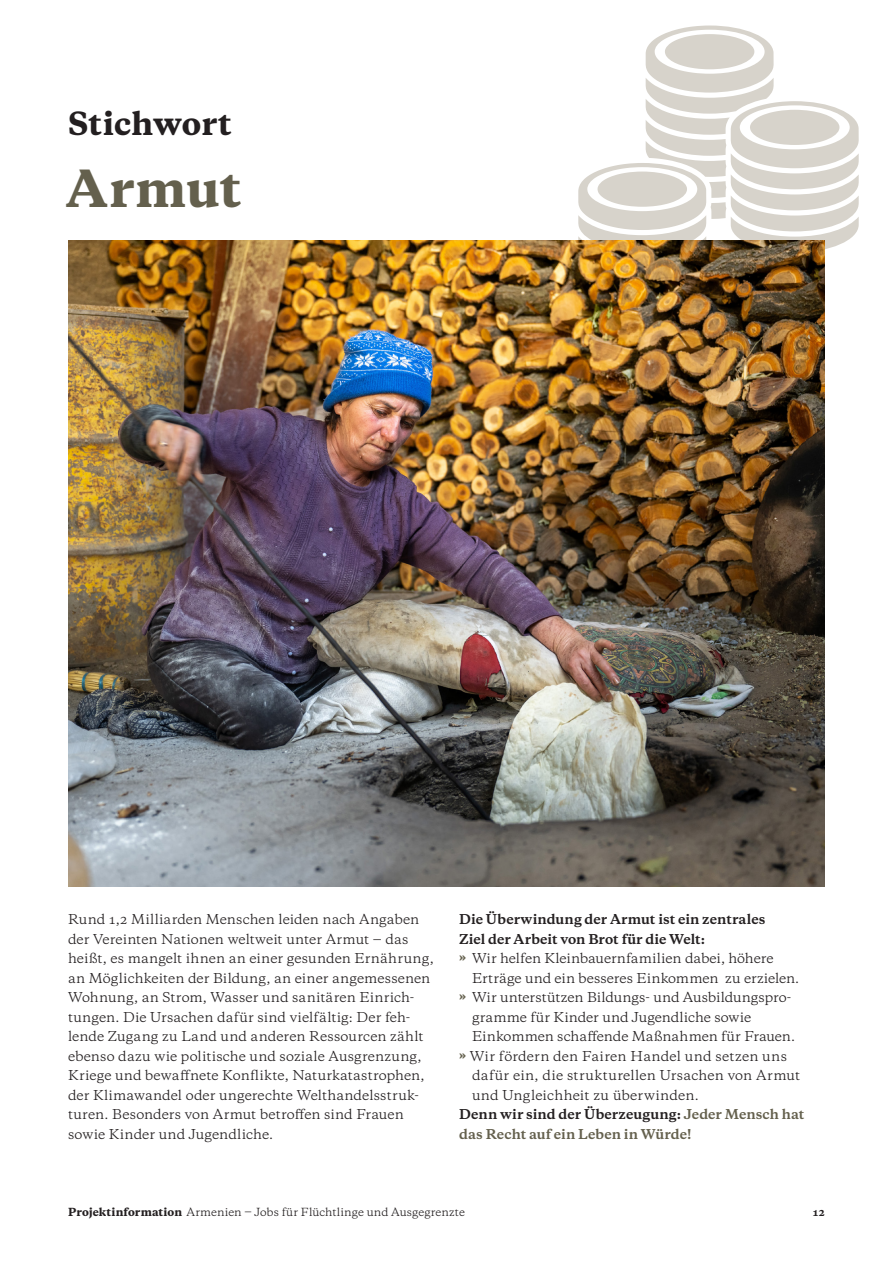
<style>
.page{position:relative;width:893px;height:1263px;background:#fff}
.page>*{position:absolute;margin:0;border:0;box-sizing:border-box;transform-origin:0 0}
.t1{font:800 48px "Galaxie Copernicus";letter-spacing:.005em;color:#64604d}
.t2{font:800 30px "Galaxie Copernicus";letter-spacing:.005em;color:#231f20}
.Projektinfo_Fließtext_8_5pt_ZAB_13_pt{font:12.75px/19.5px "Galaxie Copernicus";letter-spacing:.005em;color:#231f20}
.Projektinfo_Fließtext_8_5pt_ZAB_13_pt-2{font:700 12.75px "Galaxie Copernicus";color:#231f20}
.Projektinfo_Fließtext_8_5pt_ZAB_13_pt-3{font:700 12.75px/19.5px "Galaxie Copernicus";letter-spacing:.005em;color:#64604d}
.t3{font:10.5px "Galaxie Copernicus";letter-spacing:.01em;color:#231f20}
.t4{font:700 10.5px "Galaxie Copernicus";color:#231f20}
.s1{font-weight:800;color:#64604d}
.s2{color:#231f20}
.s3{font-weight:800}
</style>
<div class="page">
<svg style="left:578px;top:26px;width:281px;height:223px"></svg>
<img style="left:68px;top:241px;width:757px;height:646px">
<h2 class="t2" style="left:68px;top:104px;width:165px">Stichwort</h2>
<p class="t1" style="left:66px;top:157px;width:177px">Armut</p>
<p class="Projektinfo_Fließtext_8_5pt_ZAB_13_pt" style="left:68px;top:909px;width:367px">Rund 1,2 Milliarden Menschen leiden nach Angaben der Vereinten Nationen weltweit unter Armut ‒ das heißt, es mangelt ihnen an einer gesunden Ernährung, an Möglichkeiten der Bildung, an einer angemessenen Wohnung, an Strom, Wasser und sanitären Einrich&shy;tungen. Die Ursachen dafür sind vielfältig: Der feh&shy;lende Zugang zu Land und anderen Ressourcen zählt ebenso dazu wie politische und soziale Ausgrenzung, Kriege und bewaffnete Konflikte, Naturkatastrophen, der Klimawandel oder ungerechte Welthandelsstruk&shy;turen. Besonders von Armut betroffen sind Frauen sowie Kinder und Jugendliche.</p>
<p class="Projektinfo_Fließtext_8_5pt_ZAB_13_pt-2" style="left:459px;top:911px;width:308px">Die Überwindung der Armut ist ein zentrales</p>
<p class="Projektinfo_Fließtext_8_5pt_ZAB_13_pt-2" style="left:459px;top:930px;width:248px">Ziel der Arbeit von Brot für die Welt:</p>
<p class="Projektinfo_Fließtext_8_5pt_ZAB_13_pt" style="left:459px;top:948px;width:316px"><span class="s1">»</span> Wir helfen Kleinbauernfamilien dabei, höhere</p>
<p class="Projektinfo_Fließtext_8_5pt_ZAB_13_pt" style="left:472px;top:968px;width:329px">Erträge und ein besseres Einkommen zu erzielen.</p>
<p class="Projektinfo_Fließtext_8_5pt_ZAB_13_pt" style="left:459px;top:987px;width:334px"><span class="s1">»</span> Wir unterstützen Bildungs- und Ausbildungspro-</p>
<p class="Projektinfo_Fließtext_8_5pt_ZAB_13_pt" style="left:472px;top:1007px;width:281px">gramme für Kinder und Jugendliche sowie</p>
<p class="Projektinfo_Fließtext_8_5pt_ZAB_13_pt" style="left:472px;top:1026px;width:325px">Einkommen schaffende Maßnahmen für Frauen.</p>
<p class="Projektinfo_Fließtext_8_5pt_ZAB_13_pt" style="left:459px;top:1046px;width:329px"><span class="s1">»</span> Wir fördern den Fairen Handel und setzen uns</p>
<p class="Projektinfo_Fließtext_8_5pt_ZAB_13_pt" style="left:472px;top:1065px;width:330px">dafür ein, die strukturellen Ursachen von Armut</p>
<p class="Projektinfo_Fließtext_8_5pt_ZAB_13_pt" style="left:472px;top:1085px;width:228px">und Ungleichheit zu überwinden.</p>
<p class="Projektinfo_Fließtext_8_5pt_ZAB_13_pt-3" style="left:459px;top:1105px;width:347px"><span class="s2">Denn wir sind der Überzeugung:</span> Jeder Mensch hat das Recht auf ein Leben in Würde!</p>
<p class="t3" style="left:68px;top:1205px;width:398px"><span class="s3">Projektinformation</span> Armenien ‒ Jobs für Flüchtlinge und Ausgegrenzte</p>
<p class="t4" style="left:813px;top:1205px;width:14px">12</p>
</div>
